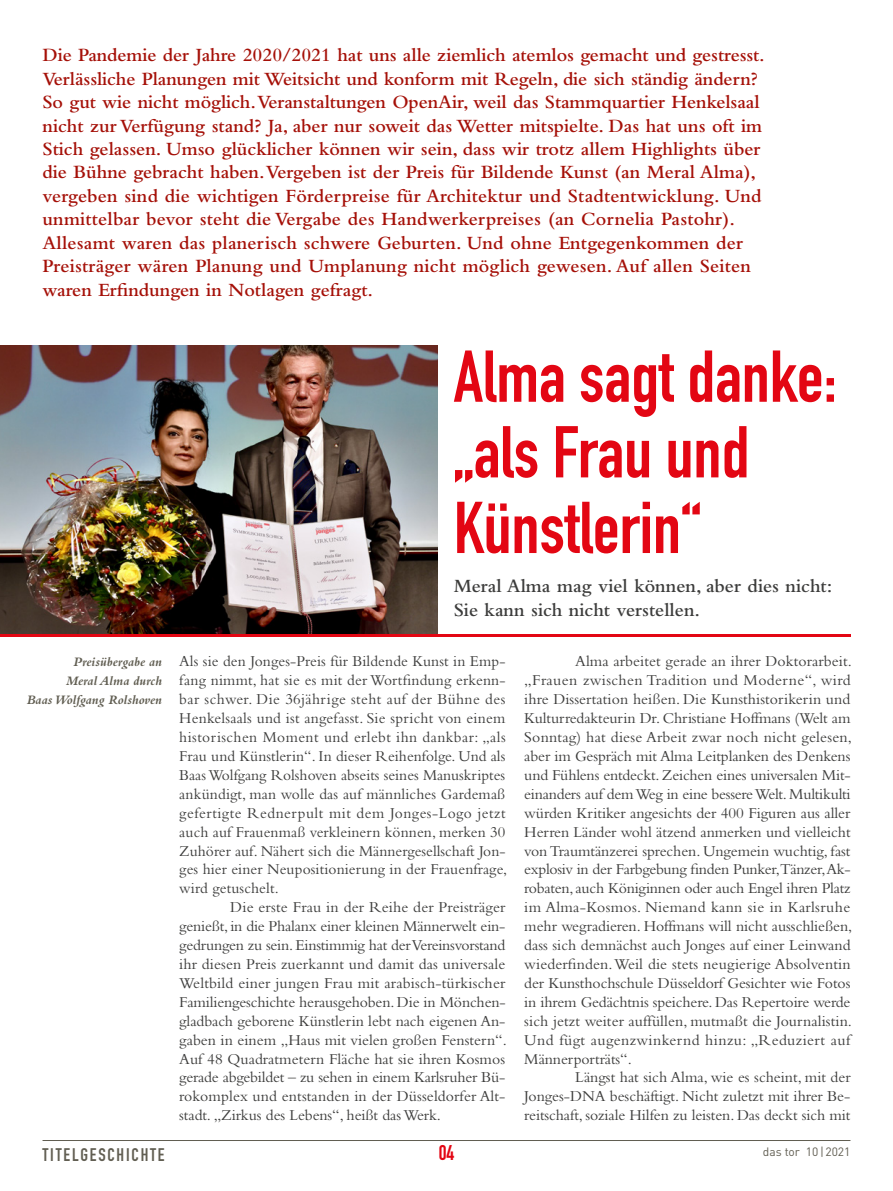
<style>
.page{position:relative;width:893px;height:1191px;background:#fff}
.page>*{position:absolute;margin:0;border:0;box-sizing:border-box;transform-origin:0 0}
.t1{font:700 72px/75.6px "DIN Condensed";color:#e30613}
.t2{font:700 21px "DIN Condensed";color:#e30613}
.t3{font:600 19.5px/23.4px "Bembo";color:#a51008}
.t4{font:600 19.5px/23.4px "Bembo";color:#3c3c3b}
.t5{font:700 18px "DIN Condensed";letter-spacing:.1em;color:#615e52}
.t6{font:15.75px/18.9px "Bembo";color:#3c3c3b}
.t7{font:italic 700 13.5px/18.9px "Bembo";color:#615e52;text-align:right}
.t8{font:12px "DIN";color:#615e52}
</style>
<div class="page">
<img style="left:0;top:345px;width:437px;height:289px">
<hr style="left:43px;top:1140px;width:807px;height:1px;background:#615e52">
<hr style="left:0;top:634px;width:850px;height:2px;background:#e30613">
<p class="t3" style="left:43px;top:44px;width:724px">Die Pandemie der Jahre 2020/2021 hat uns alle ziemlich atemlos gemacht und gestresst.<br>Verlässliche Planungen mit Weitsicht und konform mit Regeln, die sich ständig ändern?<br>So gut wie nicht möglich.Veranstaltungen OpenAir, weil das Stammquartier Henkelsaal nicht zur Verfügung stand? Ja, aber nur soweit das Wetter mitspielte. Das hat uns oft im Stich gelassen. Umso glücklicher können wir sein, dass wir trotz allem Highlights über die Bühne gebracht haben. Vergeben ist der Preis für Bildende Kunst (an Meral Alma), vergeben sind die wichtigen Förderpreise für Architektur und Stadtentwicklung. Und unmittelbar bevor steht die Vergabe des Handwerkerpreises (an Cornelia Pastohr).<br>Allesamt waren das planerisch schwere Geburten. Und ohne Entgegenkommen der Preisträger wären Planung und Umplanung nicht möglich gewesen. Auf allen Seiten waren Erfindungen in Notlagen gefragt.</p>
<h1 class="t1" style="left:454px;top:338px;width:385px">Alma sagt danke: „als Frau und<br>Künstlerin“</h1>
<p class="t7" style="left:27px;top:653px;width:137px">Preisübergabe an<br>Meral Alma durch<br>Baas Wolfgang Rolshoven</p>
<p class="t4" style="left:454px;top:574px;width:380px">Meral Alma mag viel können, aber dies nicht:<br>Sie kann sich nicht verstellen.</p>
<p class="t6" style="left:179px;top:652px;width:329px">Als sie den Jonges-Preis für Bildende Kunst in Emp&shy;fang nimmt, hat sie es mit der Wortfindung erkenn&shy;bar schwer. Die 36jährige steht auf der Bühne des Henkelsaals und ist angefasst. Sie spricht von einem historischen Moment und erlebt ihn dankbar: „als Frau und Künstlerin“. In dieser Reihenfolge. Und als Baas Wolfgang Rolshoven abseits seines Manuskriptes ankündigt, man wolle das auf männliches Gardemaß gefertigte Rednerpult mit dem Jonges-Logo jetzt auch auf Frauenmaß verkleinern können, merken 30<br>Zuhörer auf. Nähert sich die Männergesellschaft Jon&shy;ges hier einer Neupositionierung in der Frauenfrage, wird getuschelt.</p>
<p class="t6" style="left:179px;top:897px;width:329px;text-align:justify;text-indent:51px">Die erste Frau in der Reihe der Preisträger genießt, in die Phalanx einer kleinen Männerwelt ein&shy;gedrungen zu sein. Einstimmig hat der Vereinsvorstand ihr diesen Preis zuerkannt und damit das universale Weltbild einer jungen Frau mit arabisch-türkischer Familiengeschichte herausgehoben. Die in Mönchen&shy;gladbach geborene Künstlerin lebt nach eigenen An&shy;gaben in einem „Haus mit vielen großen Fenstern“.<br>Auf 48 Quadratmetern Fläche hat sie ihren Kosmos gerade abgebildet – zu sehen in einem Karlsruher Bü&shy;rokomplex und entstanden in der Düsseldorfer Alt&shy;stadt. „Zirkus des Lebens“, heißt das Werk.</p>
<p class="t6" style="left:524px;top:652px;width:329px;text-indent:51px">Alma arbeitet gerade an ihrer Doktorarbeit. „Frauen zwischen Tradition und Moderne“, wird ihre Dissertation heißen. Die Kunsthistorikerin und Kulturredakteurin Dr. Christiane Hoffmans (Welt am Sonntag) hat diese Arbeit zwar noch nicht gelesen, aber im Gespräch mit Alma Leitplanken des Denkens und Fühlens entdeckt. Zeichen eines universalen Mit&shy;einanders auf dem Weg in eine bessere Welt. Multikulti würden Kritiker angesichts der 400 Figuren aus aller Herren Länder wohl ätzend anmerken und vielleicht von Traumtänzerei sprechen. Ungemein wuchtig, fast explosiv in der Farbgebung finden Punker,Tänzer,Ak&shy;robaten, auch Königinnen oder auch Engel ihren Platz im Alma-Kosmos. Niemand kann sie in Karlsruhe mehr wegradieren. Hoffmans will nicht ausschließen, dass sich demnächst auch Jonges auf einer Leinwand wiederfinden. Weil die stets neugierige Absolventin der Kunsthochschule Düsseldorf Gesichter wie Fotos in ihrem Gedächtnis speichere. Das Repertoire werde sich jetzt weiter auffüllen, mutmaßt die Journalistin.<br>Und fügt augenzwinkernd hinzu: „Reduziert auf Männerporträts“.</p>
<p class="t6" style="left:524px;top:1067px;width:328px;text-align:justify;text-indent:51px">Längst hat sich Alma, wie es scheint, mit der Jonges-DNA beschäftigt. Nicht zuletzt mit ihrer Be&shy;reitschaft, soziale Hilfen zu leisten. Das deckt sich mit</p>
<h2 class="t2" style="left:439px;top:1139px;width:17px">04</h2>
<p class="t5" style="left:43px;top:1142px;width:124px">TITELGESCHICHTE</p>
<p class="t8" style="left:763px;top:1143px;width:89px">das tor 10|2021</p>
</div>
